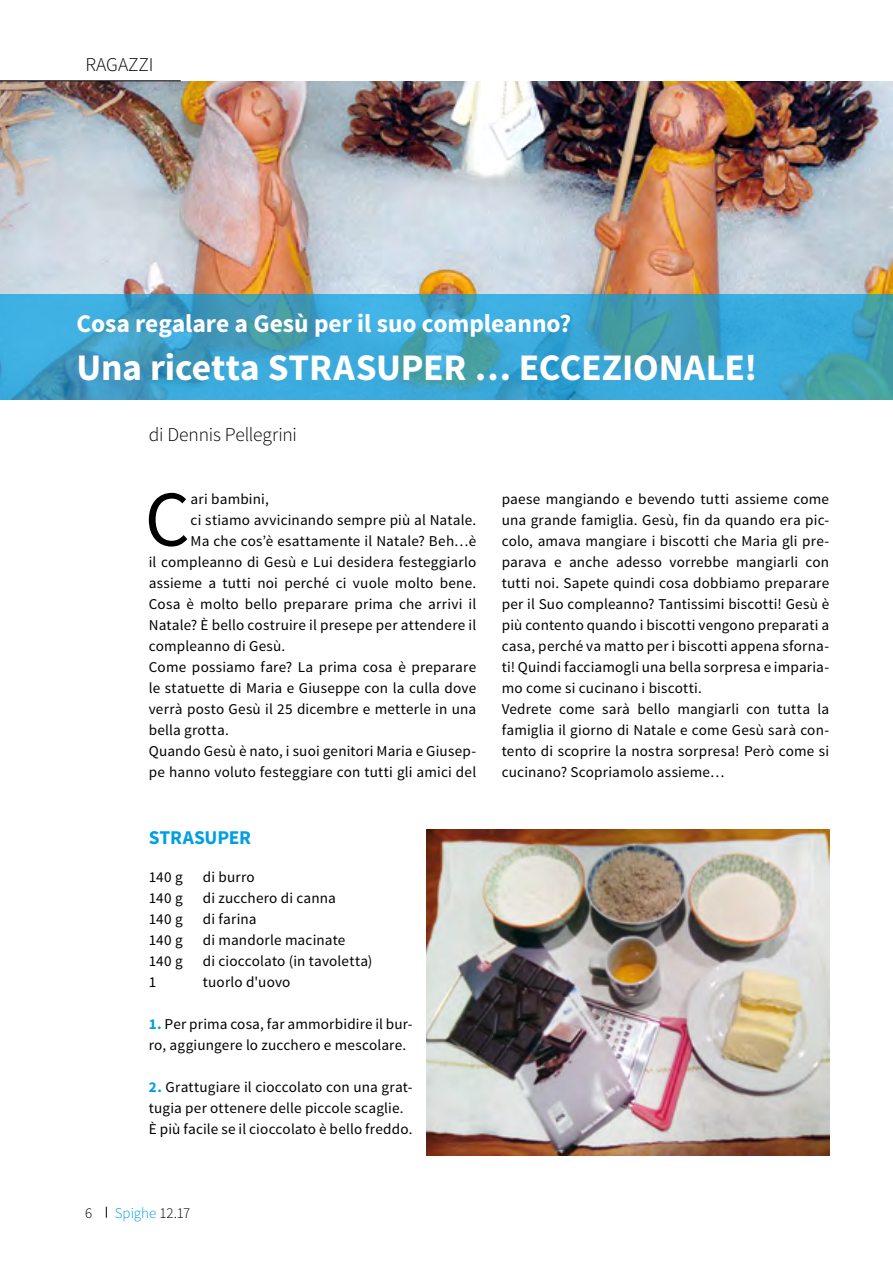
<style>
.page{position:relative;width:893px;height:1263px;background:#fff}
.page>*{position:absolute;margin:0;border:0;box-sizing:border-box;transform-origin:0 0}
.t1{font:79.05px "Source Sans Pro";color:#000}
.t2{font:700 37.5px "Source Sans Pro";letter-spacing:-.005em;color:#fff}
.t3{font:700 25.5px "Source Sans Pro";letter-spacing:-.005em;color:#fff}
.t4{font:300 19.5px "Source Sans Pro";letter-spacing:-.01em;color:#000}
.t5{font:700 19.5px "Source Sans Pro";letter-spacing:-.01em;color:#009fe3}
.t6{font:15px/21px "Source Sans Pro";letter-spacing:.01em;color:#000}
.t7{font:300 15px "Source Sans Pro";color:#009fe3}
.t8{font:300 15px "Source Sans Pro";color:#000}
.s1{font-weight:700;color:#009fe3}
.s2{color:#000}
</style>
<div class="page">
<img style="left:0;top:81px;width:893px;height:213px">
<svg style="left:0;top:294px;width:893px;height:105px;background:#3da4cb"></svg>
<img style="left:427px;top:829px;width:402px;height:326px">
<hr style="left:0;top:80px;width:181px;height:1px;background:#000">
<h3 class="t4" style="left:85px;top:53px;width:70px">RAGAZZI</h3>
<h3 class="t3" style="left:77px;top:308px;width:496px">Cosa regalare a Gesù per il suo compleanno?</h3>
<h2 class="t2" style="left:77px;top:344px;width:682px">Una ricetta STRASUPER … ECCEZIONALE!</h2>
<h3 class="t4" style="left:149px;top:422px;width:150px">di Dennis Pellegrini</h3>
<h1 class="t1" style="left:145px;top:470px;width:47px">C</h1>
<p class="t6" style="left:191px;top:488px;width:80px">ari bambini,</p>
<p class="t6" style="left:191px;top:509px;width:287px">ci stiamo avvicinando sempre più al Natale.</p>
<p class="t6" style="left:191px;top:530px;width:287px">Ma che cos’è esattamente il Natale? Beh…è</p>
<p class="t6" style="left:149px;top:551px;width:329px">il compleanno di Gesù e Lui desidera festeggiarlo</p>
<p class="t6" style="left:149px;top:572px;width:329px">assieme a tutti noi perché ci vuole molto bene.</p>
<p class="t6" style="left:149px;top:593px;width:329px">Cosa è molto bello preparare prima che arrivi il</p>
<p class="t6" style="left:149px;top:614px;width:329px">Natale? È bello costruire il presepe per attendere il</p>
<p class="t6" style="left:149px;top:635px;width:138px">compleanno di Gesù.</p>
<p class="t6" style="left:149px;top:656px;width:329px">Come possiamo fare? La prima cosa è preparare</p>
<p class="t6" style="left:149px;top:677px;width:329px">le statuette di Maria e Giuseppe con la culla dove</p>
<p class="t6" style="left:149px;top:698px;width:329px">verrà posto Gesù il 25 dicembre e metterle in una</p>
<p class="t6" style="left:149px;top:719px;width:81px">bella grotta.</p>
<p class="t6" style="left:149px;top:740px;width:329px">Quando Gesù è nato, i suoi genitori Maria e Giusep-</p>
<p class="t6" style="left:149px;top:761px;width:329px">pe hanno voluto festeggiare con tutti gli amici del</p>
<h3 class="t5" style="left:149px;top:825px;width:104px">STRASUPER</h3>
<p class="t6" style="left:149px;top:866px;width:35px">140 g</p>
<p class="t6" style="left:203px;top:866px;width:53px">di burro</p>
<p class="t6" style="left:149px;top:887px;width:35px">140 g</p>
<p class="t6" style="left:203px;top:887px;width:135px">di zucchero di canna</p>
<p class="t6" style="left:149px;top:908px;width:35px">140 g</p>
<p class="t6" style="left:203px;top:908px;width:55px">di farina</p>
<p class="t6" style="left:149px;top:929px;width:35px">140 g</p>
<p class="t6" style="left:203px;top:929px;width:144px">di mandorle macinate</p>
<p class="t6" style="left:149px;top:950px;width:35px">140 g</p>
<p class="t6" style="left:203px;top:950px;width:171px">di cioccolato (in tavoletta)</p>
<p class="t6" style="left:149px;top:971px;width:9px">1</p>
<p class="t6" style="left:203px;top:971px;width:89px">tuorlo d'uovo</p>
<p class="t6" style="left:149px;top:1013px;width:265px"><span class="s1">1.</span> Per prima cosa, far ammorbidire il bur&shy;ro, aggiungere lo zucchero e mescolare.</p>
<p class="t6" style="left:149px;top:1076px;width:265px"><span class="s1">2.</span> Grattugiare il cioccolato con una grat&shy;tugia per ottenere delle piccole scaglie.<br>È più facile se il cioccolato è bello freddo.</p>
<p class="t6" style="left:502px;top:488px;width:329px">paese mangiando e bevendo tutti assieme come una grande famiglia. Gesù, fin da quando era pic&shy;colo, amava mangiare i biscotti che Maria gli pre&shy;parava e anche adesso vorrebbe mangiarli con tutti noi. Sapete quindi cosa dobbiamo preparare per il Suo compleanno? Tantissimi biscotti! Gesù è più contento quando i biscotti vengono preparati a casa, perché va matto per i biscotti appena sforna&shy;ti! Quindi facciamogli una bella sorpresa e imparia&shy;mo come si cucinano i biscotti.<br>Vedrete come sarà bello mangiarli con tutta la famiglia il giorno di Natale e come Gesù sarà con&shy;tento di scoprire la nostra sorpresa! Però come si cucinano? Scopriamolo assieme…</p>
<p class="t8" style="left:85px;top:1204px;width:9px">6</p>
<p class="t7" style="left:115px;top:1204px;width:77px">Spighe <span class="s2">12.17</span></p>
</div>
